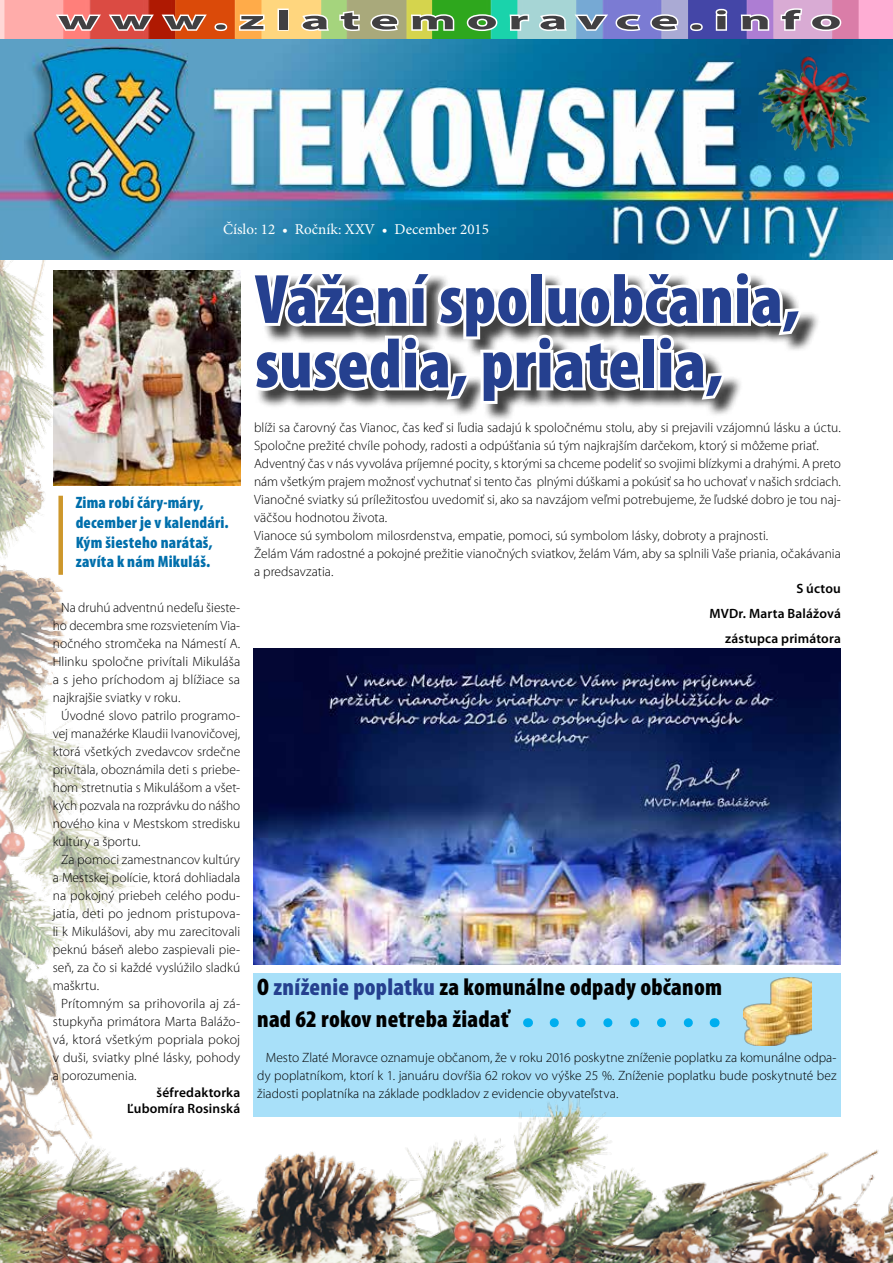
<style>
.page{position:relative;width:893px;height:1263px;background:#fff}
.page>*{position:absolute;margin:0;border:0;box-sizing:border-box;transform-origin:0 0}
.t1{font:900 condensed 70.5px/64.5px "Mini Pro";letter-spacing:.005em;color:#25408f}
.t2{font:700 27px "Mini Pro";letter-spacing:.195em;color:#414042;scale:2 1}
.t3{font:900 condensed 24px/32.4px "Mini Pro";letter-spacing:.01em;color:#000}
.t4{font:900 condensed 16.5px/19.8px "Mini Pro";letter-spacing:.015em;color:#006fac}
.t5{font:15px "Minion Pro";color:#fff}
.t6{font:300 13.5px/18px "Mini Pro";color:#000;text-align:justify}
.t7{font:600 13.5px/25px "Mini Pro";letter-spacing:.015em;color:#000;text-align:right}
.s1{color:#25408f}
</style>
<div class="page">
<img style="left:0;top:259px;width:135px;height:808px">
<img style="left:0;top:0;width:893px;height:259px">
<svg style="left:54px;top:12px;width:155px;height:20px"></svg>
<div style="left:215px;top:23px;width:12px;height:8px;border:3px solid #fff;border-radius:50%"></div>
<svg style="left:236px;top:13px;width:30px;height:19px"></svg>
<div style="left:277px;top:9px;width:12px;height:22px;border:3px solid #fff"></div>
<svg style="left:300px;top:12px;width:31px;height:21px"></svg>
<svg style="left:338px;top:9px;width:23px;height:24px"></svg>
<svg style="left:369px;top:12px;width:31px;height:21px"></svg>
<svg style="left:409px;top:12px;width:47px;height:20px"></svg>
<svg style="left:465px;top:12px;width:34px;height:21px"></svg>
<svg style="left:508px;top:13px;width:23px;height:19px"></svg>
<svg style="left:537px;top:12px;width:106px;height:21px"></svg>
<svg style="left:649px;top:12px;width:31px;height:21px"></svg>
<div style="left:690px;top:23px;width:13px;height:8px;border:3px solid #fff;border-radius:50%"></div>
<svg style="left:714px;top:7px;width:15px;height:25px"></svg>
<svg style="left:739px;top:12px;width:32px;height:20px"></svg>
<svg style="left:779px;top:7px;width:64px;height:26px"></svg>
<img style="left:746px;top:45px;width:137px;height:123px">
<img style="left:253px;top:648px;width:588px;height:316px">
<div style="left:254px;top:273px;width:566px;height:150px;background:#000;opacity:.75"></div>
<svg style="left:247px;top:206px;width:560px;height:201px"></svg>
<img style="left:53px;top:270px;width:187px;height:215px">
<div style="left:253px;top:973px;width:588px;height:143px;background:#a8e0f9"></div>
<div style="left:58px;top:496px;width:5px;height:79px;background:#cd972b"></div>
<img style="left:0;top:1067px;width:893px;height:196px">
<img style="left:744px;top:977px;width:68px;height:68px">
<svg style="left:554px;top:1018px;width:139px;height:9px"></svg>
<h2 class="t2" style="left:58px;top:5px;width:393px">www.zlatemoravce.info</h2>
<p class="t5" style="left:223px;top:219px;width:267px">Číslo: 12 • Ročník: XXV • December 2015</p>
<p class="t4" style="left:76px;top:493px;width:155px">Zima robí čáry-máry, december je v kalendári.<br>Kým šiesteho narátaš, zavíta k nám Mikuláš.</p>
<p class="t6" style="left:53px;top:599px;width:189px;text-indent:9px">Na druhú adventnú nedeľu šieste&shy;ho decembra sme rozsvietením Via&shy;nočného stromčeka na Námestí A.<br>Hlinku spoločne privítali Mikuláša a s jeho príchodom aj blížiace sa najkrajšie sviatky v roku.</p>
<p class="t6" style="left:53px;top:707px;width:189px;text-indent:9px">Úvodné slovo patrilo programo&shy;vej manažérke Klaudii Ivanovičovej, ktorá všetkých zvedavcov srdečne privítala, oboznámila deti s priebe&shy;hom stretnutia s Mikulášom a všet&shy;kých pozvala na rozprávku do nášho nového kina v Mestskom stredisku kultúry a športu.</p>
<p class="t6" style="left:53px;top:851px;width:189px;text-indent:9px">Za pomoci zamestnancov kultúry a Mestskej polície, ktorá dohliadala na pokojný priebeh celého podu&shy;jatia, deti po jednom pristupova&shy;li k Mikulášovi, aby mu zarecitovali peknú báseň alebo zaspievali pie&shy;seň, za čo si každé vyslúžilo sladkú maškrtu.</p>
<p class="t6" style="left:53px;top:995px;width:189px;text-indent:9px">Prítomným sa prihovorila aj zá&shy;stupkyňa primátora Marta Balážo&shy;vá, ktorá všetkým popriala pokoj v duši, sviatky plné lásky, pohody a porozumenia.</p>
<p class="t7" style="left:127px;top:1084px;width:115px;line-height:16.5px">šéfredaktorka<br>Ľubomíra Rosinská</p>
<h1 class="t1" style="left:255px;top:268px;width:546px">Vážení spoluobčania, susedia, priatelia,</h1>
<p class="t6" style="left:254px;top:419px;width:588px;text-align:left">blíži sa čarovný čas Vianoc, čas keď si ľudia sadajú k spoločnému stolu, aby si prejavili vzájomnú lásku a úctu.<br>Spoločne prežité chvíle pohody, radosti a odpúšťania sú tým najkrajším darčekom, ktorý si môžeme priať.<br>Adventný čas v nás vyvoláva príjemné pocity, s ktorými sa chceme podeliť so svojimi blízkymi a drahými. A preto nám všetkým prajem možnosť vychutnať si tento čas plnými dúškami a pokúsiť sa ho uchovať v našich srdciach.<br>Vianočné sviatky sú príležitosťou uvedomiť si, ako sa navzájom veľmi potrebujeme, že ľudské dobro je tou naj&shy;väčšou hodnotou života.<br>Vianoce sú symbolom milosrdenstva, empatie, pomoci, sú symbolom lásky, dobroty a prajnosti.<br>Želám Vám radostné a pokojné prežitie vianočných sviatkov, želám Vám, aby sa splnili Vaše priania, očakávania a predsavzatia.</p>
<p class="t7" style="left:709px;top:576px;width:133px">S úctou<br>MVDr. Marta Balážová zástupca primátora</p>
<h3 class="t3" style="left:257px;top:971px;width:466px">O <span class="s1">zníženie poplatku</span> za komunálne odpady občanom nad 62 rokov netreba žiadať</h3>
<p class="t6" style="left:257px;top:1049px;width:581px;text-indent:9px">Mesto Zlaté Moravce oznamuje občanom, že v roku 2016 poskytne zníženie poplatku za komunálne odpa&shy;dy poplatníkom, ktorí k 1. januáru dovŕšia 62 rokov vo výške 25 %. Zníženie poplatku bude poskytnuté bez žiadosti poplatníka na základe podkladov z evidencie obyvateľstva.</p>
</div>
